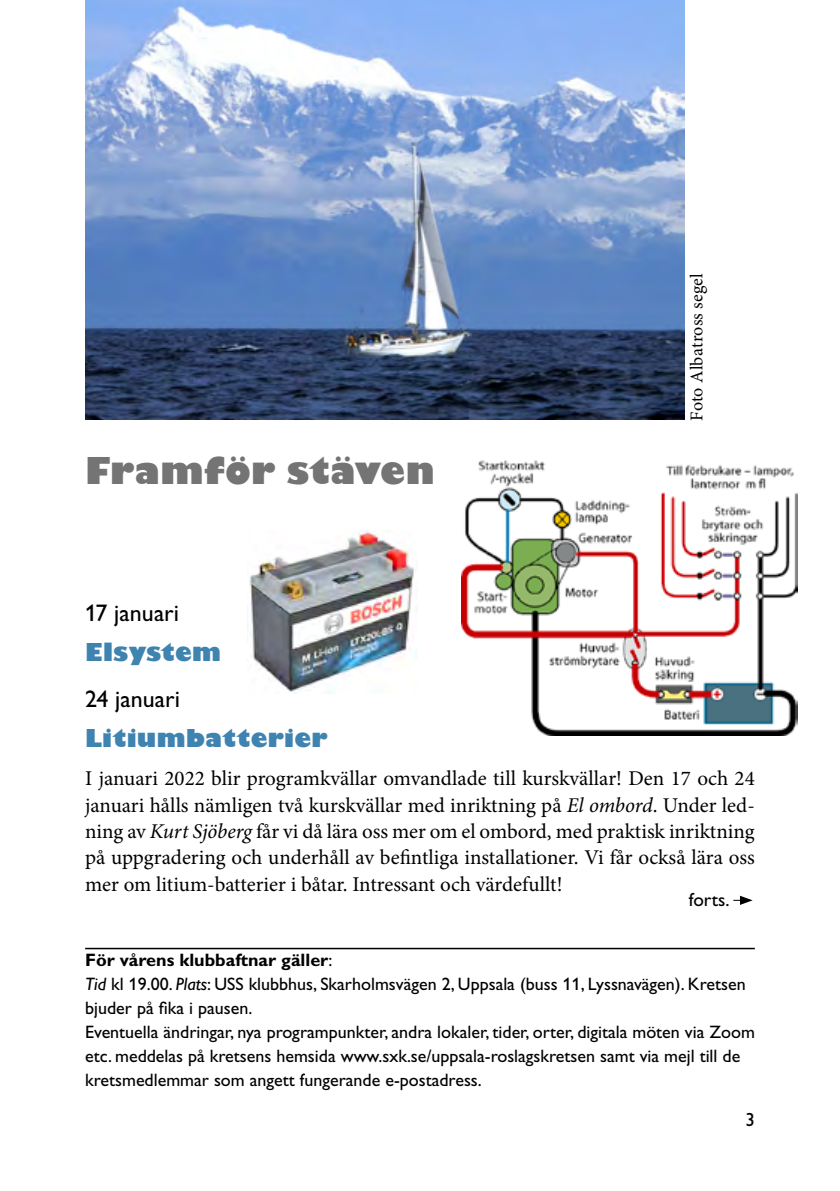
<style>
.page{position:relative;width:840px;height:1191px;background:#fff}
.page>*{position:absolute;margin:0;border:0;box-sizing:border-box;transform-origin:0 0}
.t1{font:800 36px "Gill Sans";letter-spacing:.01em;color:#757474}
.t2{font:800 24px "Gill Sans";letter-spacing:.015em;color:#3f83b1}
.t3{font:24px "Gill Alt One";color:#000}
.t4{font:21px/26.4px "Minion Pro";color:#000;text-align:justify}
.t5{font:19px "Gill Alt One";color:#000}
.t6{font:18px/24px "Gill Alt One";color:#000}
.t7{font:18px "Minion Pro";letter-spacing:.005em;color:#000}
.s1{font-style:italic}
.s2{font-weight:700}
</style>
<div class="page">
<img style="left:461px;top:460px;width:336px;height:275px">
<img style="left:249px;top:530px;width:168px;height:162px">
<img style="left:85px;top:0;width:599px;height:419px">
<hr style="left:85px;top:947px;width:669px;height:2px;background:#000">
<svg style="left:733px;top:895px;width:19px;height:10px"></svg>
<h1 class="t1" style="left:85px;top:448px;width:351px">Framför stäven</h1>
<p class="t7" style="left:684px;top:420px;width:149px;rotate:-90deg">Foto Albatross segel</p>
<h2 class="t3" style="left:85px;top:599px;width:95px">17 januari</h2>
<h2 class="t2" style="left:85px;top:637px;width:137px">Elsystem</h2>
<h2 class="t3" style="left:85px;top:685px;width:96px">24 januari</h2>
<h2 class="t2" style="left:85px;top:723px;width:244px">Litiumbatterier</h2>
<p class="t4" style="left:85px;top:765px;width:670px">I januari 2022 blir programkvällar omvandlade till kurskvällar! Den 17 och 24 januari hålls nämligen två kurskvällar med inriktning på <span class="s1">El ombord</span>. Under led&shy;ning av <span class="s1">Kurt Sjöberg</span> får vi då lära oss mer om el ombord, med praktisk inriktning på uppgradering och underhåll av befintliga installationer. Vi får också lära oss mer om litium-batterier i båtar. Intressant och värdefullt!</p>
<p class="t5" style="left:688px;top:889px;width:42px">forts.</p>
<p class="t6" style="left:85px;top:947px;width:671px"><span class="s2">För vårens klubbaftnar gäller</span>:<br><span class="s1">Tid</span> kl 19.00. <span class="s1">Plats</span>: USS klubbhus, Skarholmsvägen 2, Uppsala (buss 11, Lyssnavägen). Kretsen bjuder på fika i pausen.<br>Eventuella ändringar, nya programpunkter, andra lokaler, tider, orter, digitala möten via Zoom etc. meddelas på kretsens hemsida www.sxk.se/uppsala-roslagskretsen samt via mejl till de kretsmedlemmar som angett fungerande e-postadress.</p>
<p class="t5" style="left:745px;top:1109px;width:11px">3</p>
</div>
